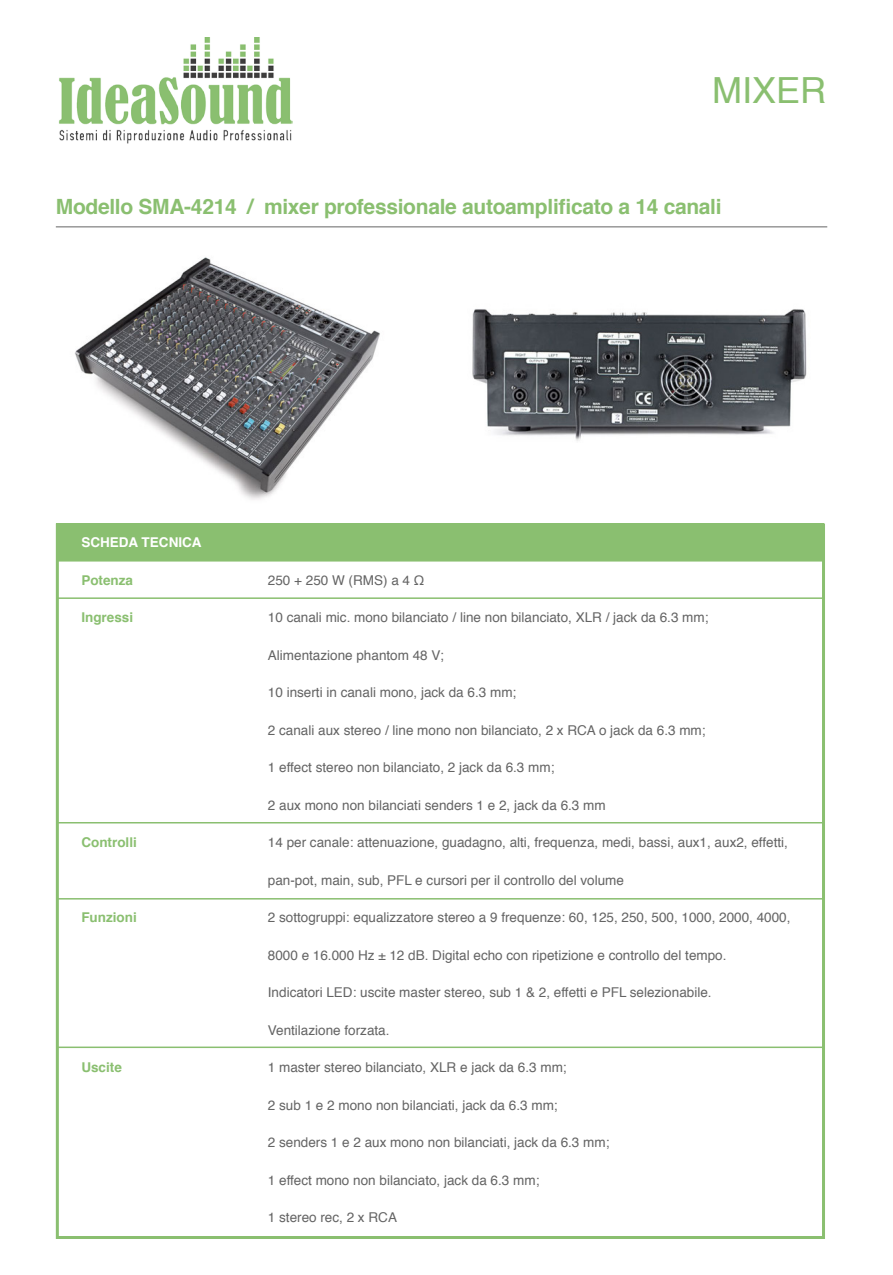
<style>
.page{position:relative;width:893px;height:1275px;background:#fff}
.page>*{position:absolute;margin:0;border:0;box-sizing:border-box;transform-origin:0 0}
.t1{font:36px "Helvetica";color:#8abf70}
.t2{font:700 21px "Helvetica";letter-spacing:-.015em;color:#8abf70}
.t3{font:13.5px "Helvetica";color:#646464}
.t4{font:700 13.5px "Helvetica";color:#8abf70}
.t5{font:700 13.5px "Helvetica";color:#fff}
</style>
<div class="page">
<hr style="left:56px;top:226px;width:771px;height:1px;background:#646464">
<img style="left:75px;top:257px;width:305px;height:243px">
<img style="left:472px;top:309px;width:335px;height:132px">
<img style="left:59px;top:37px;width:233px;height:106px">
<div style="left:56px;top:524px;width:767px;height:37px;background:#8abf70"></div>
<hr style="left:57px;top:560px;width:766px;height:2px;background:#8abf70">
<hr style="left:57px;top:898px;width:766px;height:2px;background:#8abf70">
<hr style="left:57px;top:822px;width:766px;height:2px;background:#8abf70">
<hr style="left:57px;top:1047px;width:766px;height:1px;background:#8abf70">
<hr style="left:57px;top:597px;width:766px;height:2px;background:#8abf70">
<p class="t1" style="left:712px;top:63px;width:116px">MIXER</p>
<p class="t2" style="left:56px;top:189px;width:667px">Modello SMA-4214 / mixer professionale autoamplificato a 14 canali</p>
<p class="t5" style="left:81px;top:531px;width:122px">SCHEDA TECNICA</p>
<p class="t4" style="left:81px;top:569px;width:53px">Potenza</p>
<p class="t4" style="left:81px;top:606px;width:53px">Ingressi</p>
<p class="t4" style="left:81px;top:831px;width:57px">Controlli</p>
<p class="t4" style="left:81px;top:906px;width:57px">Funzioni</p>
<p class="t4" style="left:81px;top:1056px;width:42px">Uscite</p>
<p class="t3" style="left:268px;top:569px;width:158px">250 + 250 W (RMS) a 4 Ω</p>
<p class="t3" style="left:268px;top:607px;width:442px">10 canali mic. mono bilanciato / line non bilanciato, XLR / jack da 6.3 mm;</p>
<p class="t3" style="left:268px;top:644px;width:177px">Alimentazione phantom 48 V;</p>
<p class="t3" style="left:268px;top:682px;width:250px">10 inserti in canali mono, jack da 6.3 mm;</p>
<p class="t3" style="left:268px;top:719px;width:439px">2 canali aux stereo / line mono non bilanciato, 2 x RCA o jack da 6.3 mm;</p>
<p class="t3" style="left:268px;top:757px;width:288px">1 effect stereo non bilanciato, 2 jack da 6.3 mm;</p>
<p class="t3" style="left:268px;top:794px;width:339px">2 aux mono non bilanciati senders 1 e 2, jack da 6.3 mm</p>
<p class="t3" style="left:268px;top:832px;width:521px">14 per canale: attenuazione, guadagno, alti, frequenza, medi, bassi, aux1, aux2, effetti,</p>
<p class="t3" style="left:268px;top:869px;width:357px">pan-pot, main, sub, PFL e cursori per il controllo del volume</p>
<p class="t3" style="left:268px;top:907px;width:524px">2 sottogruppi: equalizzatore stereo a 9 frequenze: 60, 125, 250, 500, 1000, 2000, 4000,</p>
<p class="t3" style="left:268px;top:944px;width:460px">8000 e 16.000 Hz ± 12 dB. Digital echo con ripetizione e controllo del tempo.</p>
<p class="t3" style="left:268px;top:982px;width:445px">Indicatori LED: uscite master stereo, sub 1 &amp; 2, effetti e PFL selezionabile.</p>
<p class="t3" style="left:268px;top:1019px;width:123px">Ventilazione forzata.</p>
<p class="t3" style="left:268px;top:1057px;width:300px">1 master stereo bilanciato, XLR e jack da 6.3 mm;</p>
<p class="t3" style="left:268px;top:1094px;width:291px">2 sub 1 e 2 mono non bilanciati, jack da 6.3 mm;</p>
<p class="t3" style="left:268px;top:1132px;width:343px">2 senders 1 e 2 aux mono non bilanciati, jack da 6.3 mm;</p>
<p class="t3" style="left:268px;top:1169px;width:273px">1 effect mono non bilanciato, jack da 6.3 mm;</p>
<p class="t3" style="left:268px;top:1207px;width:131px">1 stereo rec, 2 x RCA</p>
</div>
